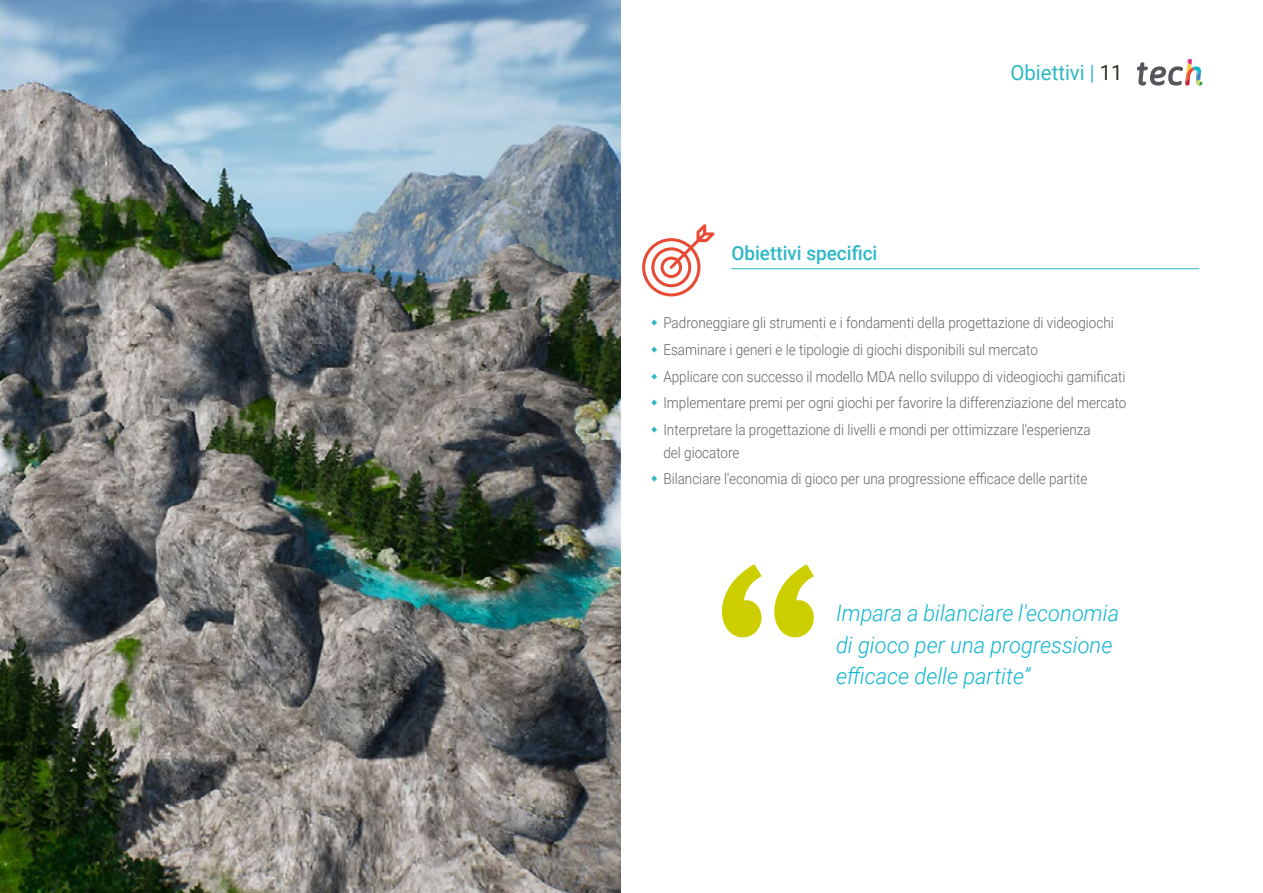
<style>
.page{position:relative;width:1263px;height:893px;background:#fff}
.page>*{position:absolute;margin:0;border:0;box-sizing:border-box;transform-origin:0 0}
.t1{font:italic 300 22.5px/31.5px "Roboto";color:#0fb6cf}
.t2{font:21px "Roboto";color:#2db8c5}
.t3{font:500 19.5px "Roboto";color:#2db8c5}
.t4{font:300 15px/26.7px "Roboto";color:#61646a;scale:.9 1}
.s1{color:#312e20}
</style>
<div class="page">
<svg style="left:1137px;top:59px;width:65px;height:27px"></svg>
<svg style="left:722px;top:564px;width:92px;height:73px"></svg>
<hr style="left:731px;top:268px;width:468px;height:1px;background:#2db8c5">
<img style="left:0;top:0;width:621px;height:893px">
<svg style="left:642px;top:224px;width:72px;height:72px"></svg>
<h3 class="t3" style="left:731px;top:239px;width:147px">Obiettivi specifici</h3>
<h2 class="t2" style="left:1010px;top:57px;width:114px">Obiettivi | <span class="s1">11</span></h2>
<p class="t4" style="left:663px;top:309px;width:516px">Padroneggiare gli strumenti e i fondamenti della progettazione di videogiochi Esaminare i generi e le tipologie di giochi disponibili sul mercato<br>Applicare con successo il modello MDA nello sviluppo di videogiochi gamificati Implementare premi per ogni giochi per favorire la differenziazione del mercato Interpretare la progettazione di livelli e mondi per ottimizzare l'esperienza</p>
<p class="t4" style="left:663px;top:438px;width:473px">del giocatore<br>Bilanciare l'economia di gioco per una progressione efficace delle partite</p>
<h1 class="t1" style="left:836px;top:597px;width:285px">Impara a bilanciare l'economia di gioco per una progressione efficace delle partite”</h1>
</div>
